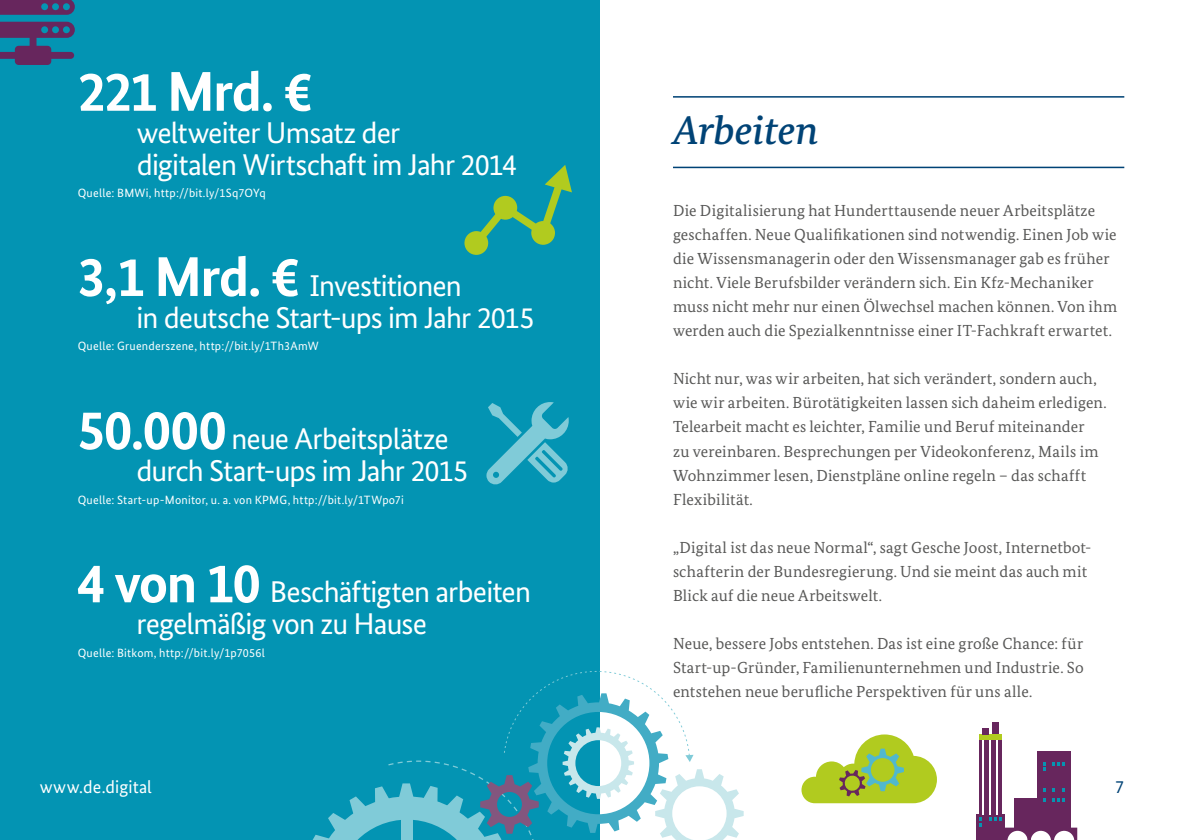
<style>
.page{position:relative;width:1202px;height:840px;background:#fff}
.page>*{position:absolute;margin:0;border:0;box-sizing:border-box;transform-origin:0 0}
.t1{font:700 56px "Bundes Sans";letter-spacing:-.035em;color:#fff}
.t2{font:italic 500 40px "Bundes Serif";color:#004376}
.t3{font:30px/32px "Bundes Sans";letter-spacing:-.03em;color:#fff}
.t4{font:18px "Bundes Sans";letter-spacing:.005em;color:#fff}
.t5{font:18px "Bundes Sans";color:#004376}
.t6{font:16px/24px "Bundes Serif";letter-spacing:.01em;color:#575756}
.t7{font:12px "Bundes Sans";letter-spacing:.02em;color:#fff}
.s1{font-weight:700;font-size:56px}
</style>
<div class="page">
<div style="left:0;top:0;width:618px;height:839px;background:#0394b3"></div>
<svg style="left:486px;top:402px;width:83px;height:83px"></svg>
<div style="left:30px;top:34px;width:7px;height:25px;background:#67265d;border-radius:3px"></div>
<svg style="left:0;top:52px;width:74px;height:7px"></svg>
<div style="left:15px;top:46px;width:36px;height:19px;background:#67265d;border-radius:4px"></div>
<svg style="left:0;top:0;width:75px;height:15px"></svg>
<svg style="left:0;top:22px;width:75px;height:16px"></svg>
<div style="left:464px;top:231px;width:24px;height:24px;background:#b1cb1f;border-radius:50%"></div>
<svg style="left:472px;top:165px;width:100px;height:81px"></svg>
<div style="left:601px;top:0;width:601px;height:839px;background:#fff"></div>
<svg style="left:313px;top:670px;width:431px;height:169px"></svg>
<svg style="left:801px;top:734px;width:136px;height:68px"></svg>
<div style="left:1037px;top:751px;width:34px;height:76px;background:#67265d"></div>
<div style="left:1015px;top:797px;width:22px;height:30px;background:#67265d"></div>
<svg style="left:1052px;top:762px;width:13px;height:2px"></svg>
<svg style="left:1043px;top:762px;width:2px;height:8px"></svg>
<svg style="left:1052px;top:798px;width:13px;height:3px"></svg>
<div style="left:979px;top:739px;width:22px;height:74px;background:#67265d"></div>
<div style="left:976px;top:813px;width:28px;height:26px;background:#67265d"></div>
<svg style="left:989px;top:817px;width:12px;height:3px"></svg>
<svg style="left:979px;top:817px;width:3px;height:9px"></svg>
<svg style="left:1004px;top:827px;width:73px;height:12px"></svg>
<hr style="left:996px;top:739px;width:2px;height:75px;background:#fff">
<hr style="left:989px;top:739px;width:2px;height:75px;background:#fff">
<hr style="left:982px;top:739px;width:2px;height:75px;background:#fff">
<div style="left:979px;top:733px;width:22px;height:6px;background:#b1cb1f"></div>
<div style="left:992px;top:721px;width:6px;height:12px;background:#67265d"></div>
<svg style="left:982px;top:728px;width:6px;height:5px"></svg>
<hr style="left:673px;top:96px;width:451px;height:2px;background:#004376">
<hr style="left:673px;top:166px;width:451px;height:2px;background:#004376">
<p class="t1" style="left:78px;top:57px;width:237px">221 Mrd. €</p>
<p class="t3" style="left:137px;top:116px;width:382px">weltweiter Umsatz der<br>digitalen Wirtschaft im Jahr 2014</p>
<p class="t7" style="left:78px;top:186px;width:190px">Quelle: BMWi, http://bit.ly/1Sq7OYq</p>
<p class="t3" style="left:136px;top:269px;width:399px;text-indent:-59px"><span class="s1">3,1 Mrd. €</span> Investitionen<br>in deutsche Start-ups im Jahr 2015</p>
<p class="t7" style="left:78px;top:339px;width:242px">Quelle: Gruenderszene, http://bit.ly/1Th3AmW</p>
<p class="t3" style="left:136px;top:422px;width:333px;text-indent:-59px"><span class="s1">50.000</span> neue Arbeitsplätze durch Start-ups im Jahr 2015</p>
<p class="t7" style="left:78px;top:492px;width:328px">Quelle: Start-up-Monitor, u. a. von KPMG, http://bit.ly/1TWpo7i</p>
<p class="t3" style="left:136px;top:575px;width:396px;text-indent:-59px"><span class="s1">4 von 10</span> Beschäftigten arbeiten regelmäßig von zu Hause</p>
<p class="t7" style="left:78px;top:645px;width:189px">Quelle: Bitkom, http://bit.ly/1p7056l</p>
<h2 class="t2" style="left:673px;top:106px;width:147px">Arbeiten</h2>
<p class="t6" style="left:673px;top:198px;width:446px">Die Digitalisierung hat Hunderttausende neuer Arbeitsplätze geschaffen. Neue Qualifikationen sind notwendig. Einen Job wie die Wissensmanagerin oder den Wissensmanager gab es früher nicht. Viele Berufsbilder verändern sich. Ein Kfz-Mechaniker muss nicht mehr nur einen Ölwechsel machen können. Von ihm werden auch die Spezialkenntnisse einer IT-Fachkraft erwartet.</p>
<p class="t6" style="left:673px;top:366px;width:435px">Nicht nur, was wir arbeiten, hat sich verändert, sondern auch, wie wir arbeiten. Bürotätigkeiten lassen sich daheim erledigen.<br>Telearbeit macht es leichter, Familie und Beruf miteinander<br>zu vereinbaren. Besprechungen per Videokonferenz, Mails im Wohnzimmer lesen, Dienstpläne online regeln – das schafft Flexibilität.</p>
<p class="t6" style="left:673px;top:534px;width:420px">„Digital ist das neue Normal“, sagt Gesche Joost, Internetbot&shy;schafterin der Bundesregierung. Und sie meint das auch mit<br>Blick auf die neue Arbeitswelt.</p>
<p class="t6" style="left:673px;top:630px;width:412px;text-align:justify">Neue, bessere Jobs entstehen. Das ist eine große Chance: für Start-up-Gründer, Familienunternehmen und Industrie. So entstehen neue berufliche Perspektiven für uns alle.</p>
<p class="t4" style="left:40px;top:775px;width:114px">www.de.digital</p>
<p class="t5" style="left:1115px;top:775px;width:10px">7</p>
</div>
